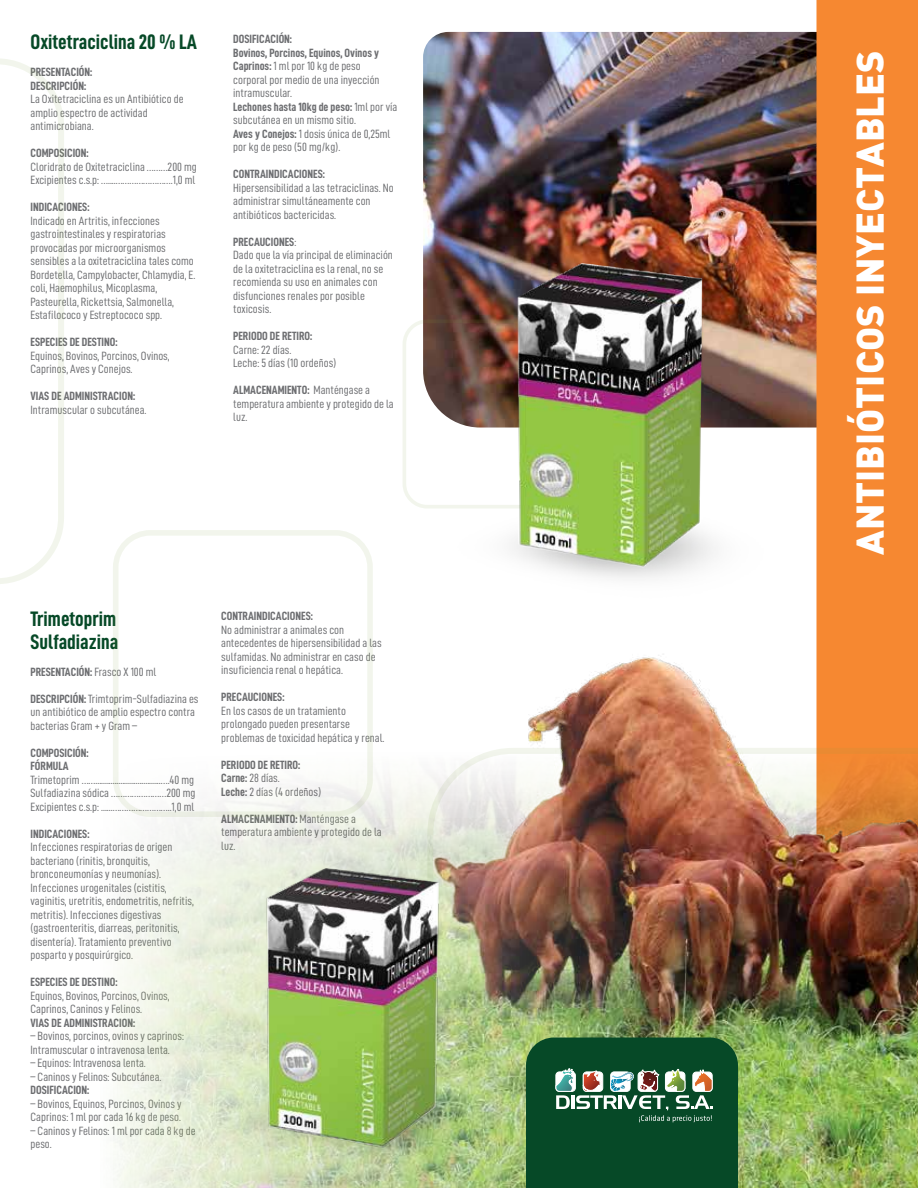
<style>
.page{position:relative;width:918px;height:1188px;background:#fff}
.page>*{position:absolute;margin:0;border:0;box-sizing:border-box;transform-origin:0 0}
.t1{font:900 37.8px "DIN";color:#fff}
.t2{font:21px/22.5px "D DIN Condensed Bold";color:#064927}
.t3{font:12px/13.5px "D DIN Condensed";color:#6d6e71}
.t4{font:12px/13.5px "D DIN Condensed Bold";color:#6d6e71}
.s1{font-family:"D DIN Condensed Bold"}
.s2{font-family:"D DIN Condensed"}
</style>
<div class="page">
<img style="left:423px;top:32px;width:394px;height:320px">
<div style="left:817px;top:0;width:101px;height:352px;background:#f68831"></div>
<svg style="left:0;top:59px;width:64px;height:293px"></svg>
<img style="left:15px;top:352px;width:903px;height:836px">
<svg style="left:537px;top:1038px;width:201px;height:150px;background:#205a3b"></svg>
<img style="left:0;top:216px;width:15px;height:368px">
<img style="left:406px;top:186px;width:403px;height:458px">
<img style="left:165px;top:826px;width:372px;height:362px">
<h2 class="t2" style="left:31px;top:31px;width:168px">Oxitetraciclina 20 % LA</h2>
<p class="t4" style="left:31px;top:65px;width:63px">PRESENTACIÓN:<br>DESCRIPCIÓN:</p>
<p class="t3" style="left:31px;top:92px;width:155px">La Oxitetraciclina es un Antibiótico de amplio espectro de actividad antimicrobiana.</p>
<p class="t4" style="left:31px;top:146px;width:60px">COMPOSICION:</p>
<p class="t3" style="left:31px;top:160px;width:168px">Cloridrato de Oxitetraciclina ………200 mg<br>Excipientes c.s.p: …....…………………….1,0 ml</p>
<p class="t4" style="left:31px;top:200px;width:60px">INDICACIONES:</p>
<p class="t3" style="left:31px;top:214px;width:166px">Indicado en Artritis, infecciones gastrointestinales y respiratorias provocadas por microorganismos sensibles a la oxitetraciclina tales como Bordetella, Campylobacter, Chlamydia, E. coli, Haemophilus, Micoplasma, Pasteurella, Rickettsia, Salmonella, Estafilococo y Estreptococo spp.</p>
<p class="t4" style="left:31px;top:335px;width:88px">ESPECIES DE DESTINO:</p>
<p class="t3" style="left:31px;top:349px;width:141px">Equinos, Bovinos, Porcinos, Ovinos,<br>Caprinos, Aves y Conejos.</p>
<p class="t4" style="left:31px;top:389px;width:106px">VIAS DE ADMINISTRACION:</p>
<p class="t3" style="left:31px;top:403px;width:117px">Intramuscular o subcutánea.</p>
<p class="t4" style="left:233px;top:32px;width:147px">DOSIFICACIÓN:<br>Bovinos, Porcinos, Equinos, Ovinos y</p>
<p class="t3" style="left:233px;top:59px;width:148px"><span class="s1">Caprinos:</span> 1 ml por 10 kg de peso corporal por medio de una inyección intramuscular.</p>
<p class="t4" style="left:233px;top:100px;width:165px">Lechones hasta 10kg de peso: <span class="s2">1ml por vía</span></p>
<p class="t3" style="left:233px;top:113px;width:159px">subcutánea en un mismo sitio.<br><span class="s1">Aves y Conejos:</span> 1 dosis única de 0,25ml por kg de peso (50 mg/kg).</p>
<p class="t4" style="left:233px;top:167px;width:93px">CONTRAINDICACIONES:</p>
<p class="t3" style="left:233px;top:181px;width:162px">Hipersensibilidad a las tetraciclinas. No administrar simultáneamente con antibióticos bactericidas.</p>
<p class="t4" style="left:233px;top:235px;width:65px">PRECAUCIONES<span class="s2">:</span></p>
<p class="t3" style="left:233px;top:248px;width:161px">Dado que la vía principal de eliminación de la oxitetraciclina es la renal, no se recomienda su uso en animales con disfunciones renales por posible toxicosis.</p>
<p class="t4" style="left:233px;top:329px;width:81px">PERIODO DE RETIRO:</p>
<p class="t3" style="left:233px;top:343px;width:105px">Carne: 22 días.<br>Leche: 5 días (10 ordeños)</p>
<p class="t4" style="left:233px;top:383px;width:138px">ALMACENAMIENTO: <span class="s2">Manténgase a</span></p>
<p class="t3" style="left:233px;top:397px;width:162px">temperatura ambiente y protegido de la luz.</p>
<h2 class="t2" style="left:31px;top:607px;width:89px">Trimetoprim<br>Sulfadiazina</h2>
<p class="t4" style="left:31px;top:664px;width:127px">PRESENTACIÓN: <span class="s2">Frasco X 100 ml</span></p>
<p class="t3" style="left:31px;top:691px;width:169px"><span class="s1">DESCRIPCIÓN:</span> Trimtoprim-Sulfadiazina es un antibiótico de amplio espectro contra bacterias Gram + y Gram –</p>
<p class="t4" style="left:31px;top:745px;width:60px">COMPOSICIÓN:<br>FÓRMULA</p>
<p class="t3" style="left:31px;top:772px;width:166px;text-align:justify">Trimetoprim ……..................................….40 mg Sulfadiazina sódica ……………………200 mg Excipientes c.s.p: ......……………………..1,0 ml</p>
<p class="t4" style="left:31px;top:826px;width:60px">INDICACIONES:</p>
<p class="t3" style="left:31px;top:840px;width:165px">Infecciones respiratorias de origen bacteriano (rinitis, bronquitis, bronconeumonías y neumonías).<br>Infecciones urogenitales (cistitis, vaginitis, uretritis, endometritis, nefritis, metritis). Infecciones digestivas (gastroenteritis, diarreas, peritonitis, disentería). Tratamiento preventivo posparto y posquirúrgico.</p>
<p class="t4" style="left:31px;top:975px;width:88px">ESPECIES DE DESTINO:</p>
<p class="t3" style="left:31px;top:988px;width:141px">Equinos, Bovinos, Porcinos, Ovinos,<br>Caprinos, Caninos y Felinos.</p>
<p class="t4" style="left:31px;top:1015px;width:106px">VIAS DE ADMINISTRACION:</p>
<p class="t3" style="left:31px;top:1029px;width:155px">– Bovinos, porcinos, ovinos y caprinos:<br>Intramuscular o intravenosa lenta.</p>
<p class="t3" style="left:31px;top:1056px;width:117px">– Equinos: Intravenosa lenta.</p>
<p class="t3" style="left:31px;top:1069px;width:132px">– Caninos y Felinos: Subcutánea.</p>
<p class="t4" style="left:31px;top:1083px;width:60px">DOSIFICACION:</p>
<p class="t3" style="left:31px;top:1096px;width:153px">– Bovinos, Equinos, Porcinos, Ovinos y<br>Caprinos: 1 ml por cada 16 kg de peso.</p>
<p class="t3" style="left:31px;top:1123px;width:167px">– Caninos y Felinos: 1 ml por cada 8 kg de peso.</p>
<p class="t4" style="left:221px;top:609px;width:93px">CONTRAINDICACIONES:</p>
<p class="t3" style="left:221px;top:623px;width:162px">No administrar a animales con antecedentes de hipersensibilidad a las sulfamidas. No administrar en caso de insuficiencia renal o hepática.</p>
<p class="t4" style="left:221px;top:690px;width:65px">PRECAUCIONES:</p>
<p class="t3" style="left:221px;top:704px;width:165px">En los casos de un tratamiento prolongado pueden presentarse problemas de toxicidad hepática y renal.</p>
<p class="t4" style="left:221px;top:758px;width:81px">PERIODO DE RETIRO:</p>
<p class="t3" style="left:221px;top:771px;width:101px"><span class="s1">Carne:</span> 28 días.<br><span class="s1">Leche:</span> 2 días (4 ordeños)</p>
<p class="t4" style="left:221px;top:812px;width:136px">ALMACENAMIENTO: <span class="s2">Manténgase a</span></p>
<p class="t3" style="left:221px;top:825px;width:162px">temperatura ambiente y protegido de la luz.</p>
<h1 class="t1" style="left:845px;top:555px;width:506px;rotate:-90deg">ANTIBIÓTICOS INYECTABLES</h1>
</div>
